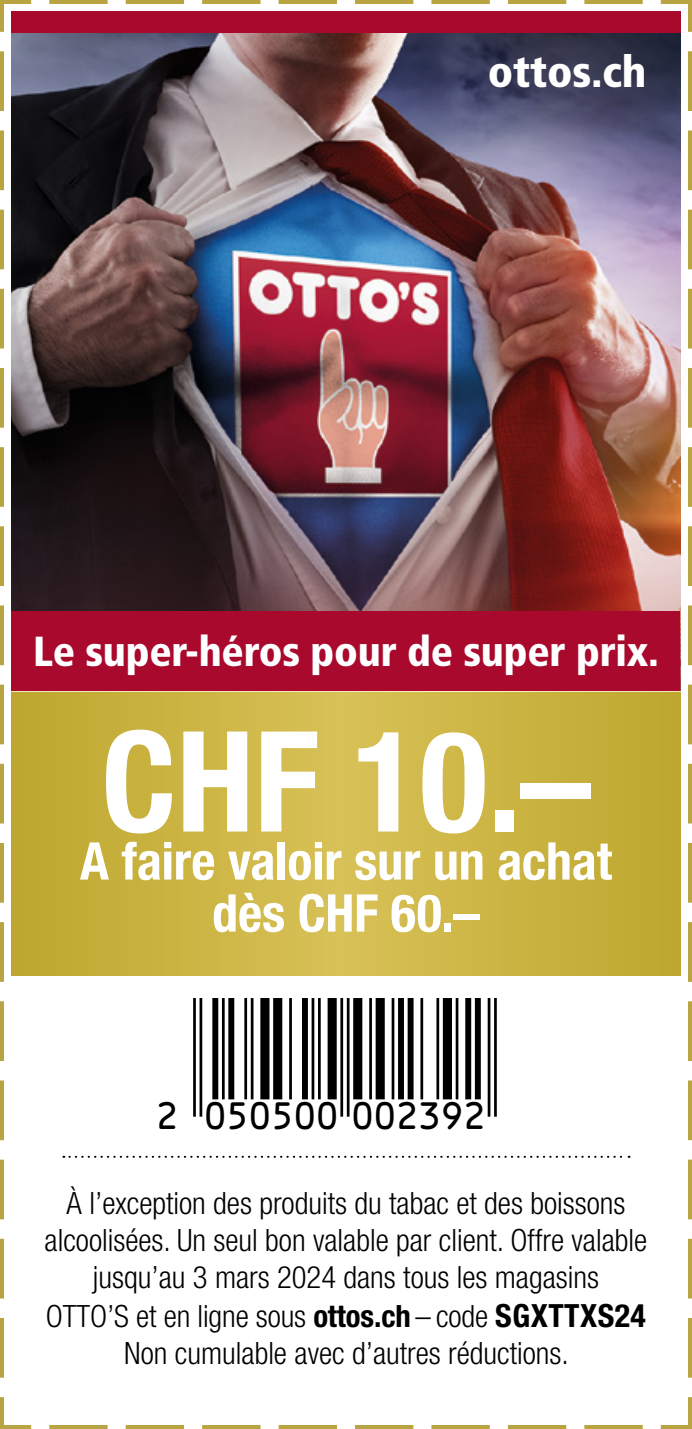
<style>
.page{position:relative;width:692px;height:1429px;background:#fff}
.page>*{position:absolute;margin:0;border:0;box-sizing:border-box;transform-origin:0 0}
.t1{font:700 condensed 156px "Helvetica Neue LT Pro";color:#fff}
.t2{font:700 condensed 140px "Helvetica Neue LT Pro";color:#fff}
.t3{font:700 condensed 52px/52px "Helvetica Neue LT Pro";letter-spacing:-.005em;color:#fff;text-align:center}
.t4{font:700 condensed 51.6px/54px "Helvetica Neue LT Pro";color:#fff;text-align:center}
.t5{font:900 condensed 44px "Frutiger LT Com";letter-spacing:-.005em;color:#fff}
.t6{font:900 condensed 42px "Frutiger LT Com";letter-spacing:-.005em;color:#fff}
.t7{font:35.2px "OCRB";letter-spacing:-.085em;color:#000}
.t8{font:300 condensed 30.8px/37.2px "Helvetica Neue LT Pro";color:#000;text-align:center}
.s1{font-weight:700}
.s2{font-weight:700;font-size:32px}
</style>
<div class="page">
<img style="left:0;top:0;width:692px;height:1429px">
<h3 class="t5" style="left:488px;top:46px;width:160px">ottos.ch</h3>
<h3 class="t6" style="left:33px;top:626px;width:627px">Le super-héros pour de super prix.</h3>
<h1 class="t1" style="left:83px;top:677px;width:539px">CHF 10.–</h1>
<h2 class="t2" style="left:101px;top:697px;width:491px">CHF 10.–</h2>
<h3 class="t3" style="left:80px;top:834px;width:533px">A faire valoir sur un achat dès CHF 60.–</h3>
<h3 class="t4" style="left:81px;top:841px;width:530px">A faire valoir sur un achat dès CHF 60.–</h3>
<p class="t7" style="left:154px;top:1096px;width:334px">2 050500 002392</p>
<p class="t8" style="left:45px;top:1184px;width:604px">À l’exception des produits du tabac et des boissons alcoolisées. Un seul bon valable par client. Offre valable jusqu’au 3 mars 2024 dans tous les magasins<br>OTTO’S et en ligne sous <span class="s1">ottos.ch</span> – code <span class="s2">SGXTTXS24<br></span>Non cumulable avec d’autres réductions.</p>
</div>
